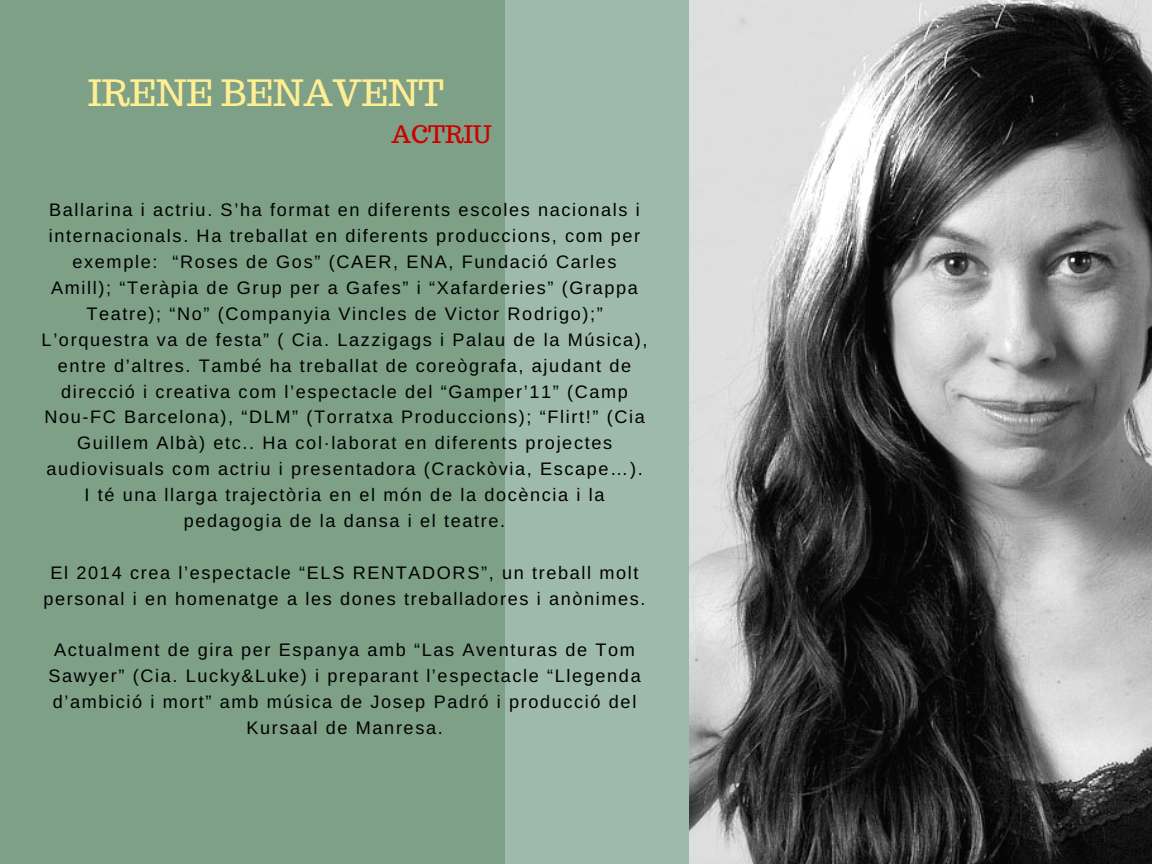
<style>
.page{position:relative;width:1152px;height:864px;background:#7da086}
.page>*{position:absolute;margin:0;border:0;box-sizing:border-box;transform-origin:0 0}
.t1{font:36.3px "Trocchi";color:#ffee94}
.t2{font:24.15px "Trocchi";color:#c00}
.t3{font:18.15px/25.8px "Arimo";letter-spacing:.09em;color:#000;text-align:center}
.s1{font-family:"Liberation Sans"}
</style>
<div class="page">
<div style="left:505px;top:0;width:356px;height:864px;background:#9ebaad"></div>
<img style="left:690px;top:0;width:462px;height:864px">
<h1 class="t1" style="left:88px;top:69px;width:357px">IRENE BENAVENT</h1>
<h2 class="t2" style="left:391px;top:118px;width:102px">ACTRIU</h2>
<p class="t3" style="left:42px;top:197px;width:607px">Ballarina i actriu. S’ha format en diferents escoles nacionals i internacionals. Ha treballat en diferents produccions, com per exemple: “Roses de Gos” (CAER, ENA, Fundació Carles Amill); “Teràpia de Grup per a Gafes” i “Xafarderies” (Grappa Teatre); “No” (Companyia Vincles de Victor Rodrigo);” L’orquestra va de festa” ( Cia. Lazzigags i Palau de la Música), entre d’altres. També ha treballat de coreògrafa, ajudant de direcció i creativa com l’espectacle del “Gamper’11” (Camp Nou-FC Barcelona), “DLM” (Torratxa Produccions); “Flirt!” (Cia Guillem Albà) etc.. Ha col·laborat en diferents projectes audiovisuals com actriu i presentadora (Crackòvia, Escape<span class="s1">…</span>).<br>I té una llarga trajectòria en el món de la docència i la pedagogia de la dansa i el teatre.</p>
<p class="t3" style="left:44px;top:559px;width:604px">El 2014 crea l’espectacle “ELS RENTADORS”, un treball molt personal i en homenatge a les dones treballadores i anònimes.</p>
<p class="t3" style="left:48px;top:637px;width:594px">Actualment de gira per Espanya amb “Las Aventuras de Tom Sawyer” (Cia. Lucky&amp;Luke) i preparant l’espectacle “Llegenda d’ambició i mort” amb música de Josep Padró i producció del Kursaal de Manresa.</p>
</div>
